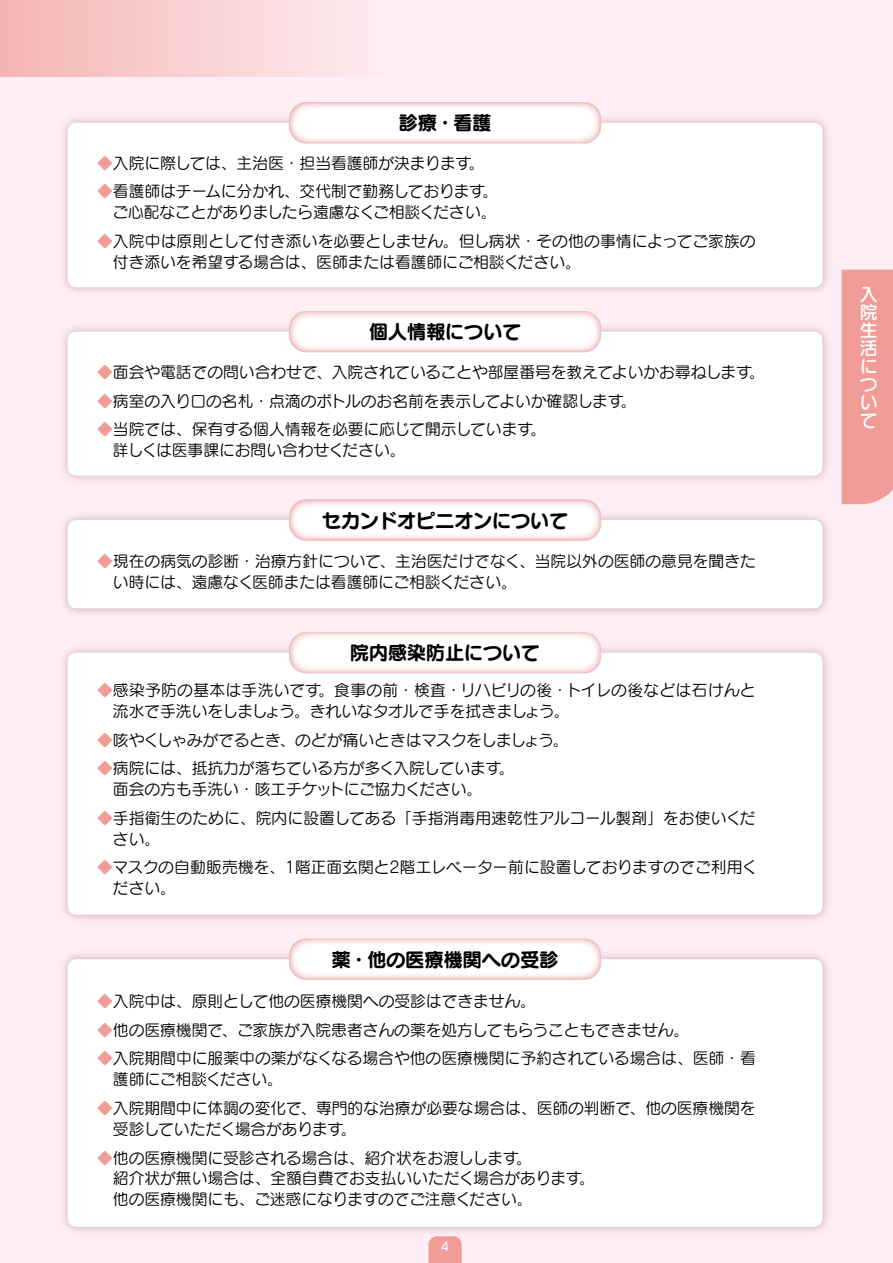
<style>
.page{position:relative;width:893px;height:1263px;background:#fdeff5}
.page>*{position:absolute;margin:0;border:0;box-sizing:border-box;transform-origin:0 0}
.t1{font:19.5px "Seurat Pro B";letter-spacing:-.025em;color:#000}
.t2{font:18px/18px "Seurat Pro DB";color:#fff;text-align:justify}
.t3{font:15.75px/21px "Seurat Pro M";color:#000}
.t4{font:12px "Seurat Pro DB";color:#fff}
.s1{font-family:"Seurat Pro DB";color:#f19c97}
</style>
<div class="page">
<div style="left:0;top:0;width:403px;height:76px;background:linear-gradient(to right,#f5b4b3,#fdeff5)"></div>
<div style="left:842px;top:270px;width:51px;height:234px;background:#f19c97"></div>
<img style="left:63px;top:111px;width:765px;height:181px">
<div style="left:68px;top:123px;width:754px;height:164px;background:#fff;border-radius:8px"></div>
<svg style="left:289px;top:102px;width:312px;height:41px;fill:#fff"></svg>
<img style="left:63px;top:320px;width:765px;height:160px">
<div style="left:68px;top:332px;width:754px;height:144px;background:#fff;border-radius:8px"></div>
<svg style="left:289px;top:311px;width:312px;height:41px;fill:#fff"></svg>
<img style="left:63px;top:508px;width:765px;height:106px">
<div style="left:68px;top:520px;width:754px;height:88px;background:#fff;border-radius:8px"></div>
<svg style="left:289px;top:499px;width:312px;height:42px;fill:#fff"></svg>
<img style="left:63px;top:641px;width:765px;height:279px">
<div style="left:68px;top:653px;width:754px;height:262px;background:#fff;border-radius:8px"></div>
<svg style="left:289px;top:632px;width:312px;height:41px;fill:#fff"></svg>
<img style="left:63px;top:947px;width:765px;height:285px">
<div style="left:68px;top:959px;width:754px;height:268px;background:#fff;border-radius:8px"></div>
<svg style="left:289px;top:938px;width:312px;height:42px;fill:#fff"></svg>
<svg style="left:428px;top:1236px;width:34px;height:27px"></svg>
<p class="t1" style="left:399px;top:109px;width:95px">診療・看護</p>
<p class="t3" style="left:97px;top:152px;width:389px"><span class="s1">◆</span>入院に際しては、主治医・担当看護師が決まります。</p>
<p class="t3" style="left:97px;top:180px;width:402px"><span class="s1">◆</span>看護師はチームに分かれ、交代制で勤務しております。　ご心配なことがありましたら遠慮なくご相談ください。</p>
<p class="t3" style="left:113px;top:230px;width:644px;text-indent:-16px"><span class="s1">◆</span>入院中は原則として付き添いを必要としません。但し病状・その他の事情によってご家族の付き添いを希望する場合は、医師または看護師にご相談ください。</p>
<p class="t1" style="left:369px;top:318px;width:154px">個人情報について</p>
<p class="t3" style="left:97px;top:361px;width:669px"><span class="s1">◆</span>面会や電話での問い合わせで、入院されていることや部屋番号を教えてよいかお尋ねします。</p>
<p class="t3" style="left:97px;top:390px;width:541px"><span class="s1">◆</span>病室の入り口の名札・点滴のボトルのお名前を表示してよいか確認します。</p>
<p class="t3" style="left:97px;top:418px;width:450px"><span class="s1">◆</span>当院では、保有する個人情報を必要に応じて開示しています。　詳しくは医事課にお問い合わせください。</p>
<p class="t1" style="left:322px;top:507px;width:248px">セカンドオピニオンについて</p>
<p class="t3" style="left:113px;top:550px;width:644px;text-indent:-16px"><span class="s1">◆</span>現在の病気の診断・治療方針について、主治医だけでなく、当院以外の医師の意見を聞きたい時には、遠慮なく医師または看護師にご相談ください。</p>
<p class="t1" style="left:350px;top:639px;width:192px">院内感染防止について</p>
<p class="t3" style="left:113px;top:679px;width:644px;text-indent:-16px"><span class="s1">◆</span>感染予防の基本は手洗いです。食事の前・検査・リハビリの後・トイレの後などは石けんと流水で手洗いをしましょう。きれいなタオルで手を拭きましょう。</p>
<p class="t3" style="left:97px;top:729px;width:473px"><span class="s1">◆</span>咳やくしゃみがでるとき、のどが痛いときはマスクをしましょう。</p>
<p class="t3" style="left:97px;top:757px;width:419px"><span class="s1">◆</span>病院には、抵抗力が落ちている方が多く入院しています。　面会の方も手洗い・咳エチケットにご協力ください。</p>
<p class="t3" style="left:113px;top:807px;width:644px;text-indent:-16px"><span class="s1">◆</span>手指衛生のために、院内に設置してある「手指消毒用速乾性アルコール製剤」をお使いください。</p>
<p class="t3" style="left:113px;top:856px;width:646px;text-indent:-16px"><span class="s1">◆</span>マスクの自動販売機を、1階正面玄関と2階エレベーター前に設置しておりますのでご利用ください。</p>
<p class="t1" style="left:332px;top:946px;width:229px">薬・他の医療機関への受診</p>
<p class="t3" style="left:97px;top:990px;width:440px"><span class="s1">◆</span>入院中は、原則として他の医療機関への受診はできません。</p>
<p class="t3" style="left:97px;top:1019px;width:593px"><span class="s1">◆</span>他の医療機関で、ご家族が入院患者さんの薬を処方してもらうこともできません。</p>
<p class="t3" style="left:113px;top:1047px;width:644px;text-indent:-16px"><span class="s1">◆</span>入院期間中に服薬中の薬がなくなる場合や他の医療機関に予約されている場合は、医師・看護師にご相談ください。</p>
<p class="t3" style="left:113px;top:1097px;width:644px;text-indent:-16px"><span class="s1">◆</span>入院期間中に体調の変化で、専門的な治療が必要な場合は、医師の判断で、他の医療機関を受診していただく場合があります。</p>
<p class="t3" style="left:97px;top:1146px;width:499px"><span class="s1">◆</span>他の医療機関に受診される場合は、紹介状をお渡しします。<br>　紹介状が無い場合は、全額自費でお支払いいただく場合があります。　他の医療機関にも、ご迷惑になりますのでご注意ください。</p>
<p class="t4" style="left:441px;top:1239px;width:9px">4</p>
<p class="t2" style="left:860px;top:285px;width:19px">入院生活について</p>
</div>
